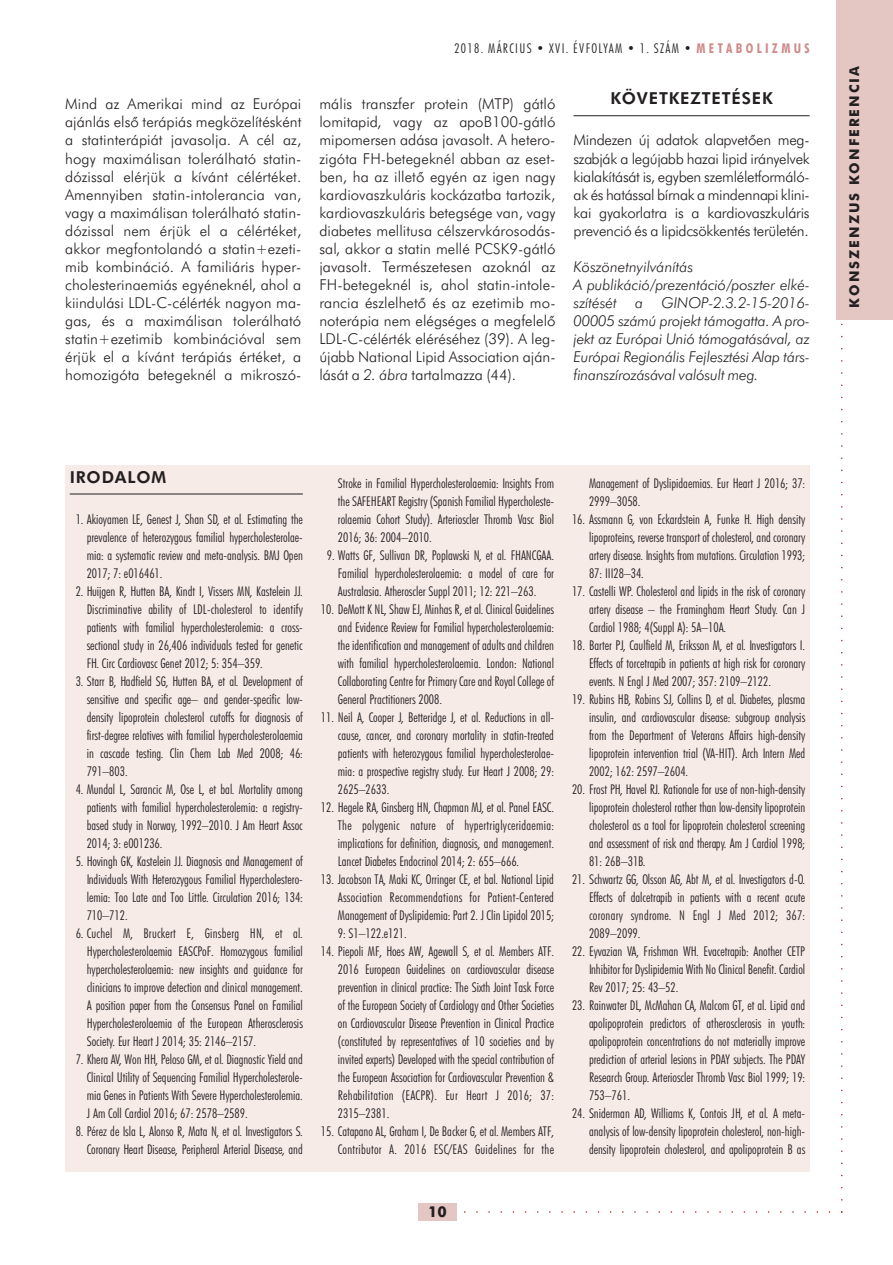
<style>
.page{position:relative;width:893px;height:1265px;background:#fff}
.page>*{position:absolute;margin:0;border:0;box-sizing:border-box;transform-origin:0 0}
.t1{font:16.5px "Futura Hv PFL";letter-spacing:.05em;color:#231f20}
.t2{font:15px/18px "Futura Lt PFL";color:#231f20;text-align:justify}
.t3{font:italic 15px/18px "Futura Lt PFL";letter-spacing:-.01em;color:#231f20}
.t4{font:700 15px "Futura Md PFL";color:#231f20}
.t5{font:13.5px/18px "Futura Lt Cn PFL";color:#231f20;text-align:justify}
.t6{font:13.5px "Futura Lt Cn PFL";letter-spacing:.1em;color:#231f20}
.t7{font:700 13.5px "Futura Md PFL";letter-spacing:.15em;color:#231f20}
.s1{font-family:"Futura Cn PFL";font-weight:700;color:#cd8c8a}
.s2{font-style:italic}
</style>
<div class="page">
<div style="left:836px;top:0;width:57px;height:319px;background:#e4c6c2"></div>
<div style="left:418px;top:1203px;width:38px;height:17px;background:#e4c6c2"></div>
<hr style="left:573px;top:115px;width:236px;height:1px;background:#231f20">
<div style="left:65px;top:465px;width:744px;height:707px;background:#f7ebe8"></div>
<hr style="left:70px;top:493px;width:233px;height:1px;background:#231f20">
<p class="t6" style="left:454px;top:43px;width:357px">2018. MÁRCIUS • XVI. ÉVFOLYAM • 1. SZÁM • <span class="s1">ME TA BO LIZ MUS</span></p>
<p class="t2" style="left:65px;top:96px;width:238px">Mind az Amerikai mind az Európai ajánlás első terápiás megközelítésként a statinterápiát javasolja. A cél az, hogy maximálisan tolerálható statin - dó zissal elérjük a kívánt célértéket.<br>Amennyiben statin-intolerancia van, vagy a maximálisan tolerálható sta tin - dózissal nem érjük el a célértéket, akkor megfontolandó a sta tin+eze ti - mib kombináció. A familiáris hyper - cho lesterinaemiás egyéneknél, ahol a kiindulási LDL-C-célérték na gyon ma - gas, és a maximálisan tolerálható statin+ezetimib kombinációval sem érjük el a kívánt terápiás értéket, a homozigóta betegeknél a mik roszó -</p>
<p class="t2" style="left:319px;top:96px;width:238px">mális transzfer protein (MTP) gátló lomitapid, vagy az apoB100-gátló mipomersen adása javasolt. A hetero&shy;zigóta FH-betegeknél abban az eset&shy;ben, ha az illető egyén az igen nagy kardiovaszkuláris kockázatba tartozik, kardiovaszkuláris betegsége van, vagy diabetes mellitusa célszervkároso dás - sal, akkor a statin mellé PCSK9-gátló javasolt. Természetesen azoknál az FH-betegeknél is, ahol statin-intole&shy;rancia észlelhető és az ezetimib mo - noterápia nem elégséges a megfelelő LDL-C-célérték eléréséhez (39). A leg&shy;újabb National Lipid Association aján&shy;lását a <span class="s2">2. ábra</span> tartalmazza (44).</p>
<p class="t1" style="left:610px;top:91px;width:164px">KÖVETKEZTETÉSEK</p>
<p class="t2" style="left:573px;top:132px;width:238px">Mindezen új adatok alapvetően meg&shy;szabják a legújabb hazai lipid irányelvek kialakítását is, egyben szemléletformáló&shy;ak és hatással bírnak a mindennapi klini&shy;kai gyakorlatra is a kardiovaszkuláris prevenció és a lipid csökkentés területén.</p>
<p class="t3" style="left:573px;top:258px;width:238px">Köszönetnyilvánítás<br>A publikáció/prezentáció/poszter elké&shy;szítését a GINOP-2.3.2-15-2016- 00005 számú projekt támogatta. A pro&shy;jekt az Európai Unió támogatásával, az Európai Regionális Fejlesztési Alap társ&shy;finanszírozásával valósult meg.</p>
<p class="t1" style="left:70px;top:470px;width:98px">IRODALOM</p>
<p class="t5" style="left:87px;top:511px;width:218px;text-indent:-11px">1. Akioyamen LE, Genest J, Shan SD, et al. Estimating the prevalence of heterozygous familial hypercholesterolae - mia: a systematic review and meta-analysis. BMJ Open 2017; 7: e016461.</p>
<p class="t5" style="left:87px;top:583px;width:218px;text-indent:-11px">2. Huijgen R, Hutten BA, Kindt I, Vissers MN, Kastelein JJ.<br>Discriminative ability of LDL-cholesterol to identify patients with familial hypercholesterolemia: a cross&shy;sectional study in 26,406 individuals tested for genetic FH. Circ Cardiovasc Genet 2012; 5: 354–359.</p>
<p class="t5" style="left:87px;top:673px;width:218px;text-indent:-11px">3. Starr B, Hadfield SG, Hutten BA, et al. Development of sensitive and specific age– and gender-specific low&shy;density lipoprotein cholesterol cutoffs for diagnosis of first-degree relatives with familial hypercholesterolaemia in cascade testing. Clin Chem Lab Med 2008; 46:<br>791–803.</p>
<p class="t5" style="left:87px;top:781px;width:218px;text-indent:-11px">4. Mundal L, Sarancic M, Ose L, et bal. Mortality among patients with familial hypercholesterolemia: a registry&shy;based study in Norway, 1992–2010. J Am Heart Assoc 2014; 3: e001236.</p>
<p class="t5" style="left:87px;top:853px;width:218px;text-indent:-11px">5. Hovingh GK, Kastelein JJ. Diagnosis and Management of Individuals With Heterozygous Familial Hypercholestero - le mia: Too Late and Too Little. Circulation 2016; 134:<br>710–712.</p>
<p class="t5" style="left:87px;top:925px;width:218px;text-indent:-11px">6. Cuchel M, Bruckert E, Ginsberg HN, et al.<br>Hypercholesterolaemia EASCPoF. Homozygous familial hypercholesterolaemia: new insights and guidance for clinicians to improve detection and clinical management.<br>A position paper from the Consensus Panel on Familial Hypercholesterolaemia of the European Atherosclerosis Society. Eur Heart J 2014; 35: 2146–2157.</p>
<p class="t5" style="left:87px;top:1051px;width:218px;text-indent:-11px">7. Khera AV, Won HH, Peloso GM, et al. Diagnostic Yield and Clinical Utility of Sequencing Familial Hypercholesterole - mia Genes in Patients With Severe Hypercholesterolemia.<br>J Am Coll Cardiol 2016; 67: 2578–2589.</p>
<p class="t5" style="left:76px;top:1123px;width:229px;text-align:right">8. Pérez de Isla L, Alonso R, Mata N, et al. Investigators S.<br>Coronary Heart Disease, Peripheral Arterial Disease, and</p>
<p class="t5" style="left:338px;top:475px;width:218px">Stroke in Familial Hypercholesterolaemia: Insights From the SAFEHEART Registry (Spanish Familial Hypercho les te - rolaemia Cohort Study). Arterioscler Thromb Vasc Biol 2016; 36: 2004–2010.</p>
<p class="t5" style="left:338px;top:547px;width:218px;text-indent:-11px">9. Watts GF, Sullivan DR, Poplawski N, et al. FHANCGAA.<br>Familial hypercholesterolaemia: a model of care for Australasia. Atheroscler Suppl 2011; 12: 221–263.</p>
<p class="t5" style="left:338px;top:601px;width:218px;text-indent:-17px">10. DeMott K NL, Shaw EJ, Minhas R, et al. Clinical Guidelines and Evidence Review for Familial hypercholesterolaemia: the identification and management of adults and children with familial hypercholesterolaemia. London: National Collaborating Centre for Primary Care and Royal College of General Practitioners 2008.</p>
<p class="t5" style="left:338px;top:709px;width:218px;text-indent:-17px">11. Neil A, Cooper J, Betteridge J, et al. Reductions in all&shy;cause, cancer, and coronary mortality in statin-treated patients with heterozygous familial hypercholesterolae - mia: a prospective registry study. Eur Heart J 2008; 29:<br>2625–2633.</p>
<p class="t5" style="left:338px;top:799px;width:218px;text-indent:-17px">12. Hegele RA, Ginsberg HN, Chapman MJ, et al. Panel EASC.<br>The polygenic nature of hypertriglyceridaemia: implications for definition, diagnosis, and management.<br>Lancet Diabetes Endocrinol 2014; 2: 655–666.</p>
<p class="t5" style="left:338px;top:871px;width:218px;text-indent:-17px">13. Jacobson TA, Maki KC, Orringer CE, et bal. National Lipid Association Recommendations for Patient-Centered Management of Dyslipidemia: Part 2. J Clin Lipidol 2015; 9: S1–122.e121.</p>
<p class="t5" style="left:338px;top:943px;width:218px;text-indent:-17px">14. Piepoli MF, Hoes AW, Agewall S, et al. Members ATF.<br>2016 European Guidelines on cardiovascular disease prevention in clinical practice: The Sixth Joint Task Force of the European Society of Cardiology and Other Societies on Cardiovascular Disease Prevention in Clinical Practice (constituted by representatives of 10 societies and by invited experts) Developed with the special contribution of the European Association for Cardiovascular Prevention &amp; Rehabilitation (EACPR). Eur Heart J 2016; 37:<br>2315–2381.</p>
<p class="t5" style="left:321px;top:1123px;width:235px;text-align:right">15. Catapano AL, Graham I, De Backer G, et al. Members ATF,<br>Contributor A. 2016 ESC/EAS Guidelines for the</p>
<p class="t5" style="left:589px;top:475px;width:218px">Management of Dyslipidaemias. Eur Heart J 2016; 37:<br>2999–3058.</p>
<p class="t5" style="left:589px;top:511px;width:218px;text-indent:-17px">16. Assmann G, von Eckardstein A, Funke H. High density lipoproteins, reverse transport of cholesterol, and coronary artery disease. Insights from mutations. Circulation 1993; 87: III28–34.</p>
<p class="t5" style="left:589px;top:583px;width:218px;text-indent:-17px">17. Castelli WP. Cholesterol and lipids in the risk of coronary artery disease – the Framingham Heart Study. Can J Cardiol 1988; 4(Suppl A): 5A–10A.</p>
<p class="t5" style="left:589px;top:637px;width:218px;text-indent:-17px">18. Barter PJ, Caulfield M, Eriksson M, et al. Investigators I.<br>Effects of torcetrapib in patients at high risk for coronary events. N Engl J Med 2007; 357: 2109–2122.</p>
<p class="t5" style="left:589px;top:691px;width:218px;text-indent:-17px">19. Rubins HB, Robins SJ, Collins D, et al. Diabetes, plasma insulin, and cardiovascular disease: subgroup analysis from the Department of Veterans Affairs high-density lipoprotein intervention trial (VA-HIT). Arch Intern Med 2002; 162: 2597–2604.</p>
<p class="t5" style="left:589px;top:781px;width:218px;text-indent:-17px">20. Frost PH, Havel RJ. Rationale for use of non-high-density lipoprotein cholesterol rather than low-density lipoprotein cholesterol as a tool for lipoprotein cholesterol screening and assessment of risk and therapy. Am J Cardiol 1998; 81: 26B–31B.</p>
<p class="t5" style="left:589px;top:871px;width:218px;text-indent:-17px">21. Schwartz GG, Olsson AG, Abt M, et al. Investigators d-O.<br>Effects of dalcetrapib in patients with a recent acute coronary syndrome. N Engl J Med 2012; 367:<br>2089–2099.</p>
<p class="t5" style="left:589px;top:943px;width:218px;text-indent:-17px">22. Eyvazian VA, Frishman WH. Evacetrapib: Another CETP Inhibitor for Dyslipidemia With No Clinical Benefit. Cardiol Rev 2017; 25: 43–52.</p>
<p class="t5" style="left:589px;top:997px;width:218px;text-indent:-17px">23. Rainwater DL, McMahan CA, Malcom GT, et al. Lipid and apolipoprotein predictors of atherosclerosis in youth: apolipoprotein concentrations do not materially improve prediction of arterial lesions in PDAY subjects. The PDAY Research Group. Arterioscler Thromb Vasc Biol 1999; 19:<br>753–761.</p>
<p class="t5" style="left:589px;top:1105px;width:218px;text-indent:-17px">24. Sniderman AD, Williams K, Contois JH, et al. A meta&shy;analysis of low-density lipoprotein cholesterol, non-high&shy;density lipoprotein cholesterol, and apolipoprotein B as</p>
<p class="t4" style="left:428px;top:1205px;width:20px">10</p>
<p class="t7" style="left:848px;top:307px;width:243px;rotate:-90deg">KONSZENZUS KONFERENCIA</p>
</div>
